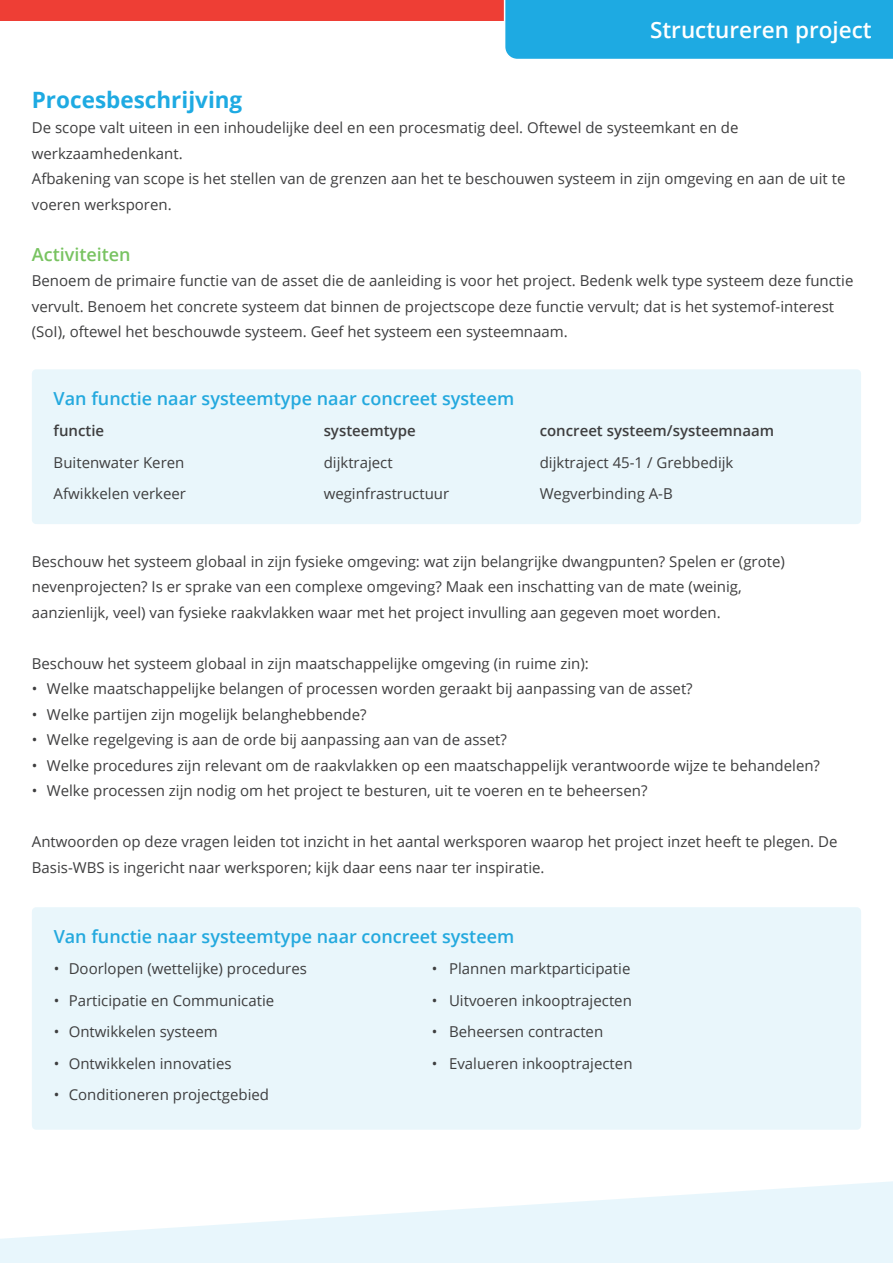
<style>
.page{position:relative;width:893px;height:1263px;background:#fff}
.page>*{position:absolute;margin:0;border:0;box-sizing:border-box;transform-origin:0 0}
.t1{font:600 22.5px "Open Sans";color:#fff}
.t2{font:700 22.5px "Open Sans";color:#1eaae2}
.t3{font:600 18px "Open Sans";color:#24a9de}
.t4{font:600 18px "Open Sans";color:#78c361}
.t5{font:15px/25.5px "Open Sans";color:#3e3e3f}
.t6{font:600 15px "Open Sans";color:#3e3e3f}
</style>
<div class="page">
<div style="left:0;top:0;width:517px;height:21px;background:#ee3e35"></div>
<div style="left:504px;top:0;width:389px;height:59px;background:#1eaae2"></div>
<svg style="left:0;top:1181px;width:893px;height:82px;fill:#e8f6fc"></svg>
<div style="left:32px;top:369px;width:829px;height:155px;background:#e9f6fb;border-radius:4px"></div>
<div style="left:32px;top:907px;width:829px;height:223px;background:#e9f6fb;border-radius:4px"></div>
<h1 class="t1" style="left:650px;top:15px;width:223px">Structureren project</h1>
<p class="t2" style="left:32px;top:84px;width:212px">Procesbeschrijving</p>
<p class="t5" style="left:32px;top:115px;width:708px">De scope valt uiteen in een inhoudelijke deel en een procesmatig deel. Oftewel de systeemkant en de</p>
<p class="t5" style="left:32px;top:140px;width:152px">werkzaamhedenkant.</p>
<p class="t5" style="left:32px;top:166px;width:815px">Afbakening van scope is het stellen van de grenzen aan het te beschouwen systeem in zijn omgeving en aan de uit te voeren werksporen.</p>
<p class="t4" style="left:32px;top:242px;width:100px">Activiteiten</p>
<p class="t5" style="left:32px;top:268px;width:823px">Benoem de primaire functie van de asset die de aanleiding is voor het project. Bedenk welk type systeem deze functie vervult. Benoem het concrete systeem dat binnen de projectscope deze functie vervult; dat is het systemof-interest (SoI), oftewel het beschouwde systeem. Geef het systeem een systeemnaam.</p>
<p class="t3" style="left:54px;top:386px;width:462px">Van functie naar systeemtype naar concreet systeem</p>
<p class="t6" style="left:54px;top:421px;width:52px">functie</p>
<p class="t6" style="left:324px;top:421px;width:94px">systeemtype</p>
<p class="t6" style="left:540px;top:421px;width:236px">concreet systeem/systeemnaam</p>
<p class="t5" style="left:54px;top:449px;width:132px">Buitenwater Keren</p>
<p class="t5" style="left:324px;top:449px;width:71px">dijktraject</p>
<p class="t5" style="left:540px;top:449px;width:195px">dijktraject 45-1 / Grebbedijk</p>
<p class="t5" style="left:54px;top:481px;width:134px">Afwikkelen verkeer</p>
<p class="t5" style="left:324px;top:481px;width:127px">weginfrastructuur</p>
<p class="t5" style="left:540px;top:481px;width:135px">Wegverbinding A-B</p>
<p class="t5" style="left:32px;top:548px;width:754px">Beschouw het systeem globaal in zijn fysieke omgeving: wat zijn belangrijke dwangpunten? Spelen er (grote) nevenprojecten? Is er sprake van een complexe omgeving? Maak een inschatting van de mate (weinig,</p>
<p class="t5" style="left:32px;top:599px;width:690px">aanzienlijk, veel) van fysieke raakvlakken waar met het project invulling aan gegeven moet worden.</p>
<p class="t5" style="left:32px;top:650px;width:559px">Beschouw het systeem globaal in zijn maatschappelijke omgeving (in ruime zin):</p>
<p class="t5" style="left:32px;top:676px;width:662px">• Welke maatschappelijke belangen of processen worden geraakt bij aanpassing van de asset?</p>
<p class="t5" style="left:32px;top:701px;width:336px">• Welke partijen zijn mogelijk belanghebbende?</p>
<p class="t5" style="left:32px;top:727px;width:476px">• Welke regelgeving is aan de orde bij aanpassing aan van de asset?</p>
<p class="t5" style="left:32px;top:752px;width:790px">• Welke procedures zijn relevant om de raakvlakken op een maatschappelijk verantwoorde wijze te behandelen?</p>
<p class="t5" style="left:32px;top:778px;width:617px">• Welke processen zijn nodig om het project te besturen, uit te voeren en te beheersen?</p>
<p class="t5" style="left:32px;top:829px;width:807px">Antwoorden op deze vragen leiden tot inzicht in het aantal werksporen waarop het project inzet heeft te plegen. De<br>Basis-WBS is ingericht naar werksporen; kijk daar eens naar ter inspiratie.</p>
<p class="t3" style="left:54px;top:924px;width:462px">Van functie naar systeemtype naar concreet systeem</p>
<p class="t5" style="left:54px;top:956px;width:255px">• Doorlopen (wettelijke) procedures</p>
<p class="t5" style="left:432px;top:956px;width:200px">• Plannen marktparticipatie</p>
<p class="t5" style="left:54px;top:987px;width:222px">• Participatie en Communicatie</p>
<p class="t5" style="left:432px;top:987px;width:202px">• Uitvoeren inkooptrajecten</p>
<p class="t5" style="left:54px;top:1019px;width:166px">• Ontwikkelen systeem</p>
<p class="t5" style="left:432px;top:1019px;width:173px">• Beheersen contracten</p>
<p class="t5" style="left:54px;top:1050px;width:179px">• Ontwikkelen innovaties</p>
<p class="t5" style="left:432px;top:1050px;width:202px">• Evalueren inkooptrajecten</p>
<p class="t5" style="left:54px;top:1082px;width:217px">• Conditioneren projectgebied</p>
</div>
